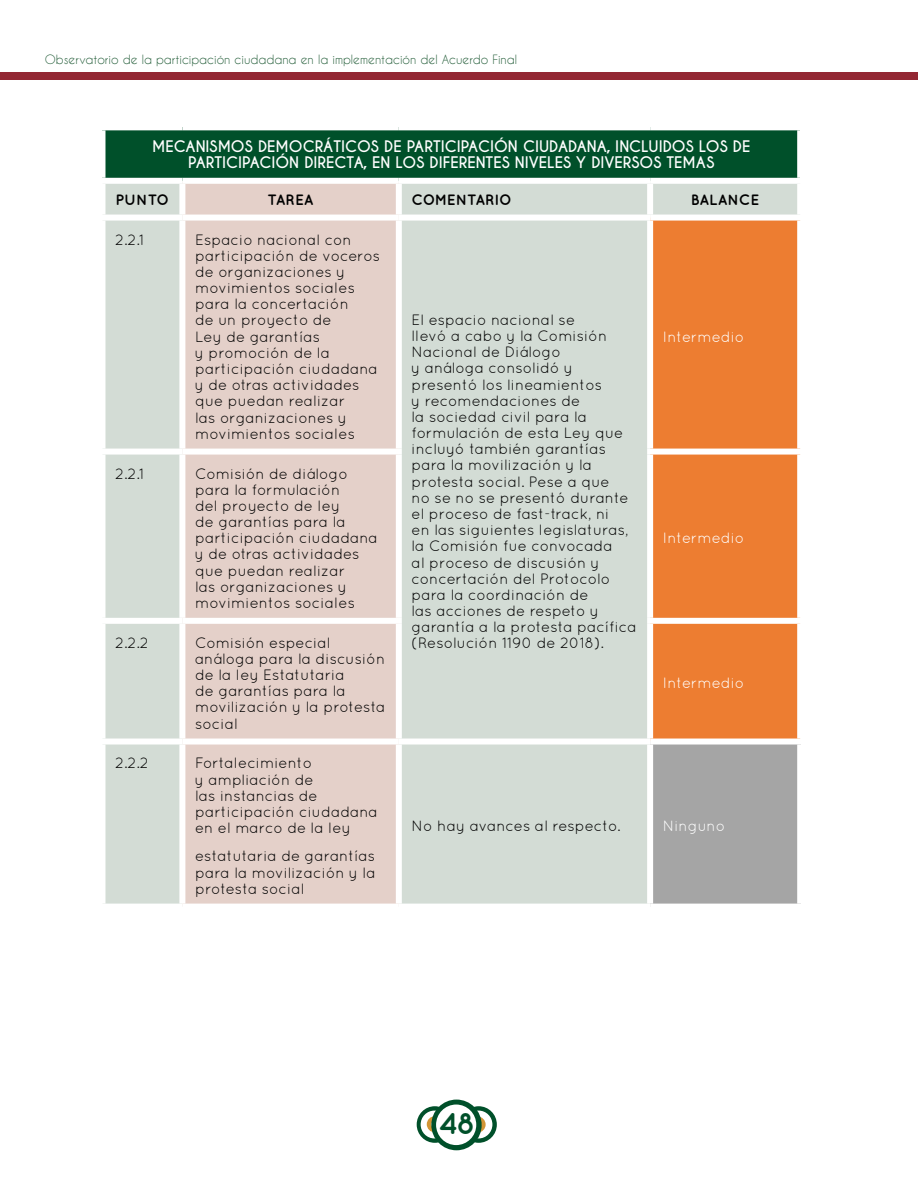
<style>
.page{position:relative;width:918px;height:1188px;background:#fff}
.page>*{position:absolute;margin:0;border:0;box-sizing:border-box;transform-origin:0 0}
.t1{font:700 30px "Quicksand";color:#00502a}
.t2{font:15px/16.2px "Quicksand";color:#000}
.t3{font:700 15px/16.2px "Caviar Dreams";color:#fff;text-align:center}
.t4{font:15px "Quicksand";color:#fff}
.t5{font:700 15px "Quicksand";color:#000}
.t6{font:12px "Caviar Dreams";color:#205b36}
</style>
<div class="page">
<div style="left:0;top:72px;width:918px;height:8px;background:#932733"></div>
<svg style="left:461px;top:1106px;width:36px;height:37px"></svg>
<div style="left:465px;top:1111px;width:27px;height:27px;background:#fff;border-radius:50%"></div>
<svg style="left:481px;top:1117px;width:5px;height:15px"></svg>
<svg style="left:417px;top:1106px;width:36px;height:37px"></svg>
<div style="left:421px;top:1111px;width:27px;height:27px;background:#fff;border-radius:50%"></div>
<svg style="left:427px;top:1116px;width:6px;height:16px"></svg>
<svg style="left:431px;top:1100px;width:51px;height:50px"></svg>
<div style="left:436px;top:1105px;width:40px;height:40px;background:#fff;border-radius:50%"></div>
<div style="left:102px;top:127px;width:698px;height:54px;background:#00502a"></div>
<div style="left:105px;top:184px;width:692px;height:720px;background:#d3dcd5"></div>
<div style="left:185px;top:184px;width:211px;height:720px;background:#e4d0c9"></div>
<svg style="left:653px;top:221px;width:144px;height:518px;background:#ed7f34"></svg>
<div style="left:650px;top:742px;width:150px;height:165px;background:#a5a5a5"></div>
<div style="left:99px;top:124px;width:83px;height:6px;background:#fff"></div>
<div style="left:99px;top:130px;width:6px;height:48px;background:#fff"></div>
<div style="left:182px;top:124px;width:217px;height:6px;background:#fff"></div>
<div style="left:399px;top:124px;width:251px;height:6px;background:#fff"></div>
<div style="left:650px;top:124px;width:153px;height:6px;background:#fff"></div>
<div style="left:797px;top:130px;width:6px;height:48px;background:#fff"></div>
<div style="left:99px;top:178px;width:83px;height:6px;background:#fff"></div>
<div style="left:182px;top:178px;width:217px;height:6px;background:#fff"></div>
<div style="left:179px;top:184px;width:6px;height:31px;background:#fff"></div>
<div style="left:399px;top:178px;width:251px;height:6px;background:#fff"></div>
<div style="left:396px;top:184px;width:6px;height:31px;background:#fff"></div>
<div style="left:650px;top:178px;width:153px;height:6px;background:#fff"></div>
<div style="left:647px;top:184px;width:6px;height:31px;background:#fff"></div>
<div style="left:99px;top:215px;width:83px;height:6px;background:#fff"></div>
<div style="left:182px;top:215px;width:217px;height:6px;background:#fff"></div>
<div style="left:179px;top:221px;width:6px;height:228px;background:#fff"></div>
<div style="left:399px;top:215px;width:251px;height:6px;background:#fff"></div>
<div style="left:396px;top:221px;width:6px;height:228px;background:#fff"></div>
<div style="left:650px;top:215px;width:153px;height:6px;background:#fff"></div>
<div style="left:647px;top:221px;width:6px;height:228px;background:#fff"></div>
<div style="left:99px;top:449px;width:83px;height:6px;background:#fff"></div>
<div style="left:182px;top:449px;width:220px;height:6px;background:#fff"></div>
<div style="left:179px;top:455px;width:6px;height:163px;background:#fff"></div>
<div style="left:396px;top:455px;width:6px;height:163px;background:#fff"></div>
<div style="left:647px;top:449px;width:156px;height:6px;background:#fff"></div>
<div style="left:647px;top:455px;width:6px;height:163px;background:#fff"></div>
<div style="left:99px;top:618px;width:83px;height:6px;background:#fff"></div>
<div style="left:182px;top:618px;width:220px;height:6px;background:#fff"></div>
<div style="left:179px;top:624px;width:6px;height:115px;background:#fff"></div>
<div style="left:396px;top:624px;width:6px;height:115px;background:#fff"></div>
<div style="left:647px;top:618px;width:156px;height:6px;background:#fff"></div>
<div style="left:647px;top:624px;width:6px;height:115px;background:#fff"></div>
<div style="left:99px;top:739px;width:83px;height:6px;background:#fff"></div>
<div style="left:182px;top:739px;width:217px;height:6px;background:#fff"></div>
<div style="left:179px;top:745px;width:6px;height:159px;background:#fff"></div>
<div style="left:399px;top:739px;width:251px;height:6px;background:#fff"></div>
<div style="left:396px;top:745px;width:6px;height:159px;background:#fff"></div>
<div style="left:650px;top:739px;width:153px;height:6px;background:#fff"></div>
<div style="left:647px;top:745px;width:6px;height:159px;background:#fff"></div>
<div style="left:797px;top:745px;width:6px;height:159px;background:#fff"></div>
<div style="left:650px;top:904px;width:153px;height:6px;background:#fff"></div>
<p class="t6" style="left:45px;top:52px;width:474px">Observatorio de la participación ciudadana en la implementación del Acuerdo Final</p>
<p class="t3" style="left:152px;top:139px;width:600px">MECANISMOS DEMOCRÁTICOS DE PARTICIPACIÓN CIUDADANA, INCLUIDOS LOS DE<br>PARTICIPACIÓN DIRECTA, EN LOS DIFERENTES NIVELES Y DIVERSOS TEMAS</p>
<p class="t5" style="left:116px;top:191px;width:55px">PUNTO</p>
<p class="t5" style="left:268px;top:191px;width:47px">TAREA</p>
<p class="t5" style="left:412px;top:191px;width:102px">COMENTARIO</p>
<p class="t5" style="left:691px;top:191px;width:70px">BALANCE</p>
<p class="t2" style="left:115px;top:231px;width:30px">2.2.1</p>
<p class="t2" style="left:195px;top:231px;width:187px">Espacio nacional con participación de voceros de organizaciones y movimientos sociales para la concertación<br>de un proyecto de<br>Ley de garantías<br>y promoción de la participación ciudadana y de otras actividades que puedan realizar<br>las organizaciones y movimientos sociales</p>
<p class="t2" style="left:412px;top:311px;width:227px">El espacio nacional se<br>llevó a cabo y la Comisión<br>Nacional de Diálogo<br>y análoga consolidó y presentó los lineamientos<br>y recomendaciones de<br>la sociedad civil para la formulación de esta Ley que incluyó también garantías para la movilización y la protesta social. Pese a que<br>no se no se presentó durante el proceso de fast-track, ni<br>en las siguientes legislaturas, la Comisión fue convocada<br>al proceso de discusión y concertación del Protocolo para la coordinación de<br>las acciones de respeto y garantía a la protesta pacífica (Resolución 1190 de 2018).</p>
<p class="t4" style="left:663px;top:328px;width:83px">Intermedio</p>
<p class="t2" style="left:115px;top:465px;width:30px">2.2.1</p>
<p class="t2" style="left:195px;top:465px;width:184px">Comisión de diálogo para la formulación<br>del proyecto de ley<br>de garantías para la participación ciudadana y de otras actividades que puedan realizar<br>las organizaciones y movimientos sociales</p>
<p class="t4" style="left:663px;top:529px;width:83px">Intermedio</p>
<p class="t2" style="left:115px;top:634px;width:35px">2.2.2</p>
<p class="t2" style="left:195px;top:634px;width:192px">Comisión especial análoga para la discusión de la ley Estatutaria<br>de garantías para la movilización y la protesta social</p>
<p class="t4" style="left:663px;top:674px;width:83px">Intermedio</p>
<p class="t2" style="left:115px;top:755px;width:35px">2.2.2</p>
<p class="t2" style="left:195px;top:755px;width:184px">Fortalecimiento<br>y ampliación de<br>las instancias de participación ciudadana en el marco de la ley</p>
<p class="t2" style="left:195px;top:848px;width:182px;text-align:justify">estatutaria de garantías para la movilización y la protesta social</p>
<p class="t2" style="left:412px;top:818px;width:211px">No hay avances al respecto.</p>
<p class="t4" style="left:663px;top:817px;width:64px">Ninguno</p>
<h1 class="t1" style="left:438px;top:1105px;width:39px">48</h1>
</div>
